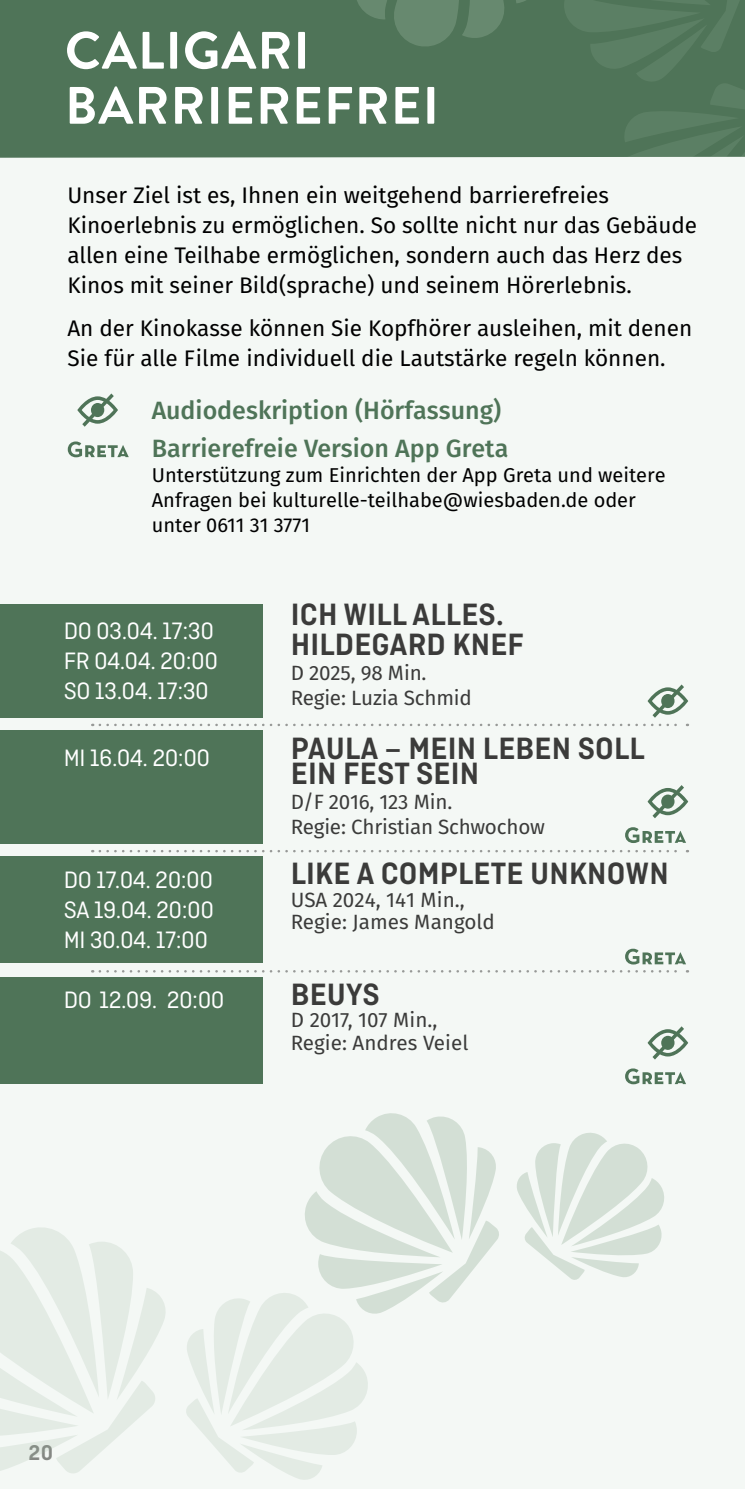
<style>
.page{position:relative;width:745px;height:1489px;background:#fff}
.page>*{position:absolute;margin:0;border:0;box-sizing:border-box;transform-origin:0 0}
.t1{font:700 52.5px/55px "Brandon Grotesque";letter-spacing:.02em;color:#fff}
.t2{font:600 32.5px/30px "Ciutadella";letter-spacing:.005em;color:#3b3b3a}
.t3{font:25px/30px "Ciutadella";letter-spacing:-.02em;color:#fff}
.t4{font:500 25px/37.5px "Fira Sans";color:#4f7458}
.t5{font:22.5px/30px "Fira Sans";color:#000}
.t6{font:600 22.5px "Ciutadella";color:#6f6f6e}
.t7{font:20.5px/25px "Fira Sans";letter-spacing:-.01em;color:#3b3b3a}
.t8{font:20px/25px "Fira Sans";color:#000}
</style>
<div class="page">
<hr style="left:744px;top:0;width:1px;height:1488px;background:#94bb9b">
<div style="left:0;top:158px;width:744px;height:1330px;background:#f4f8f5"></div>
<div style="left:0;top:0;width:559px;height:158px;background:#4f7458"></div>
<svg style="left:559px;top:0;width:185px;height:158px;background:#54785d"></svg>
<svg style="left:275px;top:0;width:273px;height:49px;background:#567a5f"></svg>
<div style="left:0;top:604px;width:262px;height:113px;background:#4f7458"></div>
<svg style="left:77px;top:393px;width:41px;height:34px"></svg>
<div style="left:0;top:730px;width:262px;height:114px;background:#4f7458"></div>
<svg style="left:100px;top:723px;width:587px;height:3px"></svg>
<div style="left:0;top:856px;width:262px;height:106px;background:#4f7458"></div>
<svg style="left:100px;top:849px;width:587px;height:3px"></svg>
<svg style="left:100px;top:970px;width:587px;height:2px"></svg>
<svg style="left:68px;top:441px;width:61px;height:16px"></svg>
<svg style="left:624px;top:948px;width:61px;height:16px"></svg>
<svg style="left:647px;top:785px;width:40px;height:33px"></svg>
<svg style="left:624px;top:827px;width:61px;height:16px"></svg>
<div style="left:0;top:976px;width:262px;height:107px;background:#4f7458"></div>
<svg style="left:0;top:1222px;width:371px;height:259px;fill:#f4f8f5"></svg>
<svg style="left:301px;top:1108px;width:365px;height:208px;fill:#f4f8f5"></svg>
<svg style="left:647px;top:684px;width:40px;height:33px"></svg>
<svg style="left:647px;top:1026px;width:40px;height:33px"></svg>
<svg style="left:624px;top:1068px;width:61px;height:16px"></svg>
<h1 class="t1" style="left:65px;top:24px;width:375px">CALIGARI<br>BARRIEREFREI</h1>
<p class="t5" style="left:67px;top:180px;width:630px">Unser Ziel ist es, Ihnen ein weitgehend barrierefreies Kinoerlebnis zu ermöglichen. So sollte nicht nur das Gebäude allen eine Teilhabe ermöglichen, sondern auch das Herz des Kinos mit seiner Bild(sprache) und seinem Hörerlebnis.</p>
<p class="t5" style="left:67px;top:313px;width:626px">An der Kinokasse können Sie Kopfhörer ausleihen, mit denen<br>Sie für alle Filme individuell die Lautstärke regeln können.</p>
<p class="t4" style="left:152px;top:390px;width:358px">Audiodeskription (Hörfassung)<br>Barrierefreie Version App Greta</p>
<p class="t8" style="left:152px;top:462px;width:515px">Unterstützung zum Einrichten der App Greta und weitere<br>Anfragen bei kulturelle-teilhabe@wiesbaden.de oder unter 0611 31 3771</p>
<p class="t3" style="left:64px;top:615px;width:156px">DO 03.04. 17:30<br>FR 04.04. 20:00<br>SO 13.04. 17:30</p>
<p class="t3" style="left:64px;top:742px;width:148px">MI 16.04. 20:00</p>
<h2 class="t2" style="left:291px;top:599px;width:234px">ICH WILL ALLES.<br>HILDEGARD KNEF</h2>
<p class="t7" style="left:291px;top:660px;width:182px">D 2025, 98 Min.<br>Regie: Luzia Schmid</p>
<h2 class="t2" style="left:291px;top:735px;width:355px;line-height:25px">PAULA – MEIN LEBEN SOLL<br>EIN FEST SEIN</h2>
<p class="t7" style="left:291px;top:788px;width:255px">D/F 2016, 123 Min.<br>Regie: Christian Schwochow</p>
<p class="t3" style="left:64px;top:864px;width:152px;text-align:justify">DO 17.04. 20:00<br>SA 19.04. 20:00<br>MI 30.04. 17:00</p>
<h2 class="t2" style="left:291px;top:858px;width:379px">LIKE A COMPLETE UNKNOWN</h2>
<p class="t7" style="left:291px;top:888px;width:205px;line-height:22.5px">USA 2024, 141 Min.,<br>Regie: James Mangold</p>
<p class="t3" style="left:64px;top:984px;width:162px">DO 12.09. 20:00</p>
<h2 class="t2" style="left:291px;top:979px;width:90px">BEUYS</h2>
<p class="t7" style="left:291px;top:1008px;width:179px;line-height:22.5px">D 2017, 107 Min.,<br>Regie: Andres Veiel</p>
<p class="t6" style="left:28px;top:1439px;width:26px">20</p>
</div>
